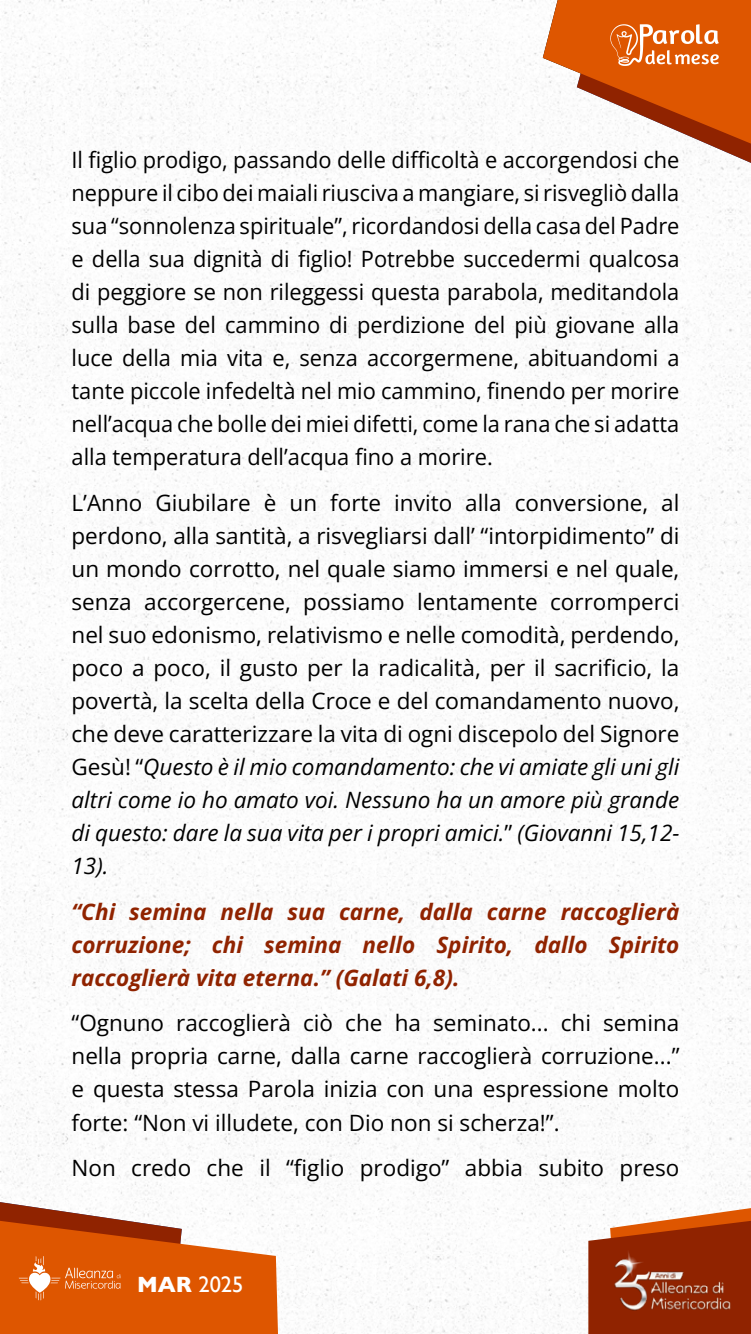
<style>
.page{position:relative;width:751px;height:1334px;background:#fff}
.page>*{position:absolute;margin:0;border:0;box-sizing:border-box;transform-origin:0 0}
.t1{font:22.5px/33px "Open Sans";color:#000;text-align:justify}
.t2{font:italic 700 22.5px/33px "Open Sans";color:#902300;text-align:justify}
.t3{font:22.5px "Gill Sans";color:#fff}
.s1{font-style:italic}
.s2{font-weight:700}
</style>
<div class="page">
<img style="left:0;top:0;width:750px;height:1333px">
<svg style="left:588px;top:1208px;width:162px;height:125px"></svg>
<svg style="left:0;top:1202px;width:278px;height:131px"></svg>
<img style="left:609px;top:1250px;width:124px;height:62px">
<svg style="left:542px;top:0;width:208px;height:163px"></svg>
<p class="t1" style="left:71px;top:142px;width:609px">Il figlio prodigo, passando delle difficoltà e accorgendosi che neppure il cibo dei maiali riusciva a mangiare, si risvegliò dalla sua “sonnolenza spirituale”, ricordandosi della casa del Padre e della sua dignità di figlio! Potrebbe succedermi qualcosa di peggiore se non rileggessi questa parabola, meditandola sulla base del cammino di perdizione del più giovane alla luce della mia vita e, senza accorgermene, abituandomi a tante piccole infedeltà nel mio cammino, finendo per morire nell’acqua che bolle dei miei difetti, come la rana che si adatta alla temperatura dell’acqua fino a morire.</p>
<p class="t1" style="left:71px;top:485px;width:609px">L’Anno Giubilare è un forte invito alla conversione, al perdono, alla santità, a risvegliarsi dall’ “intorpidimento” di un mondo corrotto, nel quale siamo immersi e nel quale, senza accorgercene, possiamo lentamente corromperci nel suo edonismo, relativismo e nelle comodità, perdendo, poco a poco, il gusto per la radicalità, per il sacrificio, la povertà, la scelta della Croce e del comandamento nuovo, che deve caratterizzare la vita di ogni discepolo del Signore Gesù! “<span class="s1">Questo è il mio comandamento: che vi amiate gli uni gli altri come io ho amato voi. Nessuno ha un amore più grande di questo: dare la sua vita per i propri amici.</span>” <span class="s1">(Giovanni 15,12- 13).</span></p>
<p class="t2" style="left:71px;top:894px;width:609px">“Chi semina nella sua carne, dalla carne raccoglierà corruzione; chi semina nello Spirito, dallo Spirito raccoglierà vita eterna.” (Galati 6,8).</p>
<p class="t1" style="left:71px;top:1006px;width:609px">“Ognuno raccoglierà ciò che ha seminato... chi semina nella propria carne, dalla carne raccoglierà corruzione...” e questa stessa Parola inizia con una espressione molto forte: “Non vi illudete, con Dio non si scherza!”.</p>
<p class="t1" style="left:71px;top:1151px;width:609px">Non credo che il “figlio prodigo” abbia subito preso</p>
<p class="t3" style="left:137px;top:1271px;width:108px"><span class="s2">MAR</span> 2025</p>
</div>
